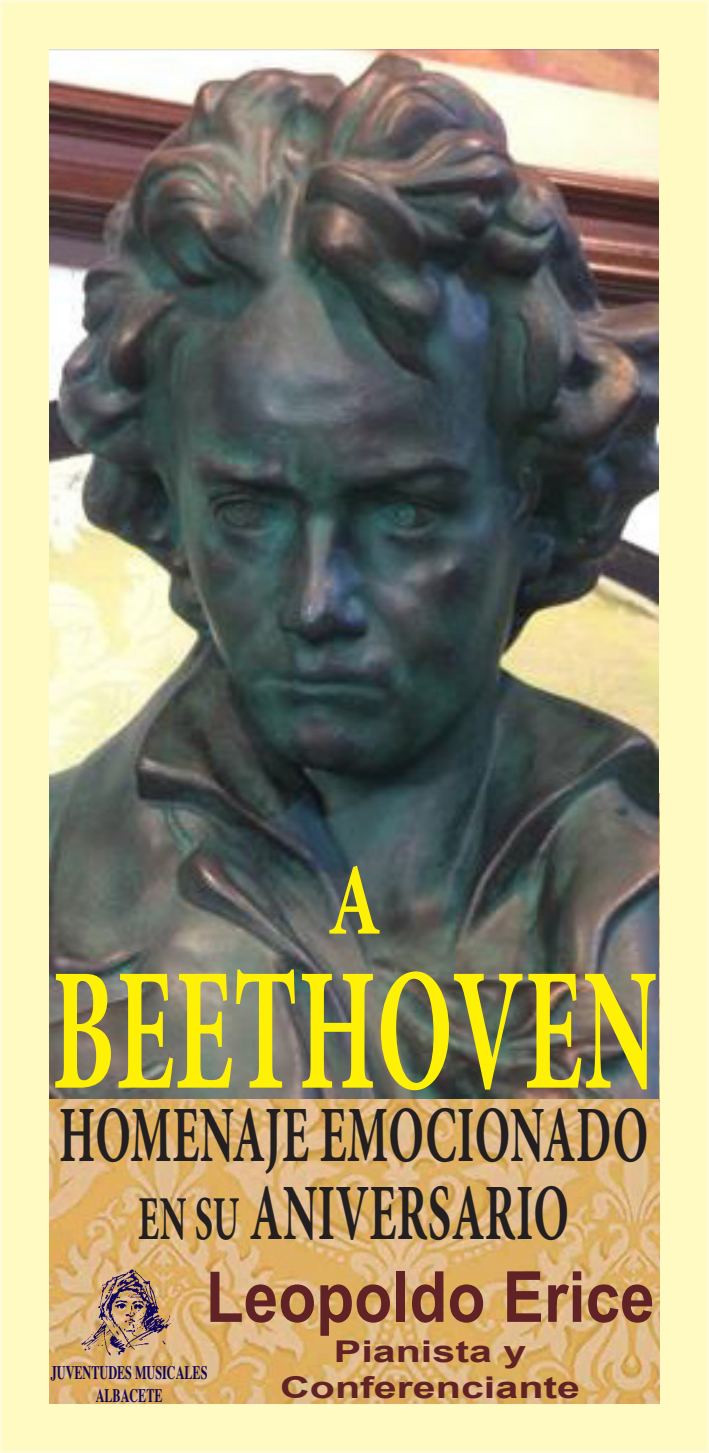
<style>
.page{position:relative;width:709px;height:1453px;background:#fff}
.page>*{position:absolute;margin:0;border:0;box-sizing:border-box;transform-origin:0 0}
.t1{font:700 175px "Minion Pro";letter-spacing:.01em;color:#fff106;scale:.57 1}
.t2{font:700 102px "Minion Pro";color:#fff106;scale:.73 1}
.t3{font:700 80px/77.5px "Minion Pro";letter-spacing:.01em;color:#231f20;text-align:center;scale:.58 1}
.t4{font:700 70.5px "Arial";color:#612225;scale:.88 1}
.t5{font:700 30px/36px "Arial";color:#612225;text-align:center;scale:1.37 1}
.t6{font:700 19px/23px "Times";color:#110658;text-align:center;scale:.64 1}
.s1{font-size:62.5px}
</style>
<div class="page">
<div style="left:1px;top:1px;width:707px;height:1451px;background:#fffac2"></div>
<img style="left:50px;top:1099px;width:609px;height:304px">
<img style="left:50px;top:50px;width:609px;height:1049px">
<img style="left:81px;top:1268px;width:97px;height:88px">
<p class="t2" style="left:328px;top:829px;width:74px">A</p>
<h1 class="t1" style="left:52px;top:908px;width:1063px">BEETHOVEN</h1>
<p class="t3" style="left:59px;top:1096px;width:1017px">HOMENAJE EMOCIONADO<br><span class="s1">EN SU</span> ANIVERSARIO</p>
<p class="t4" style="left:206px;top:1258px;width:511px">Leopoldo Erice</p>
<p class="t5" style="left:280px;top:1334px;width:220px">Pianista y<br>Conferenciante</p>
<p class="t6" style="left:51px;top:1362px;width:246px">JUVENTUDES MUSICALES<br>ALBACETE</p>
</div>
